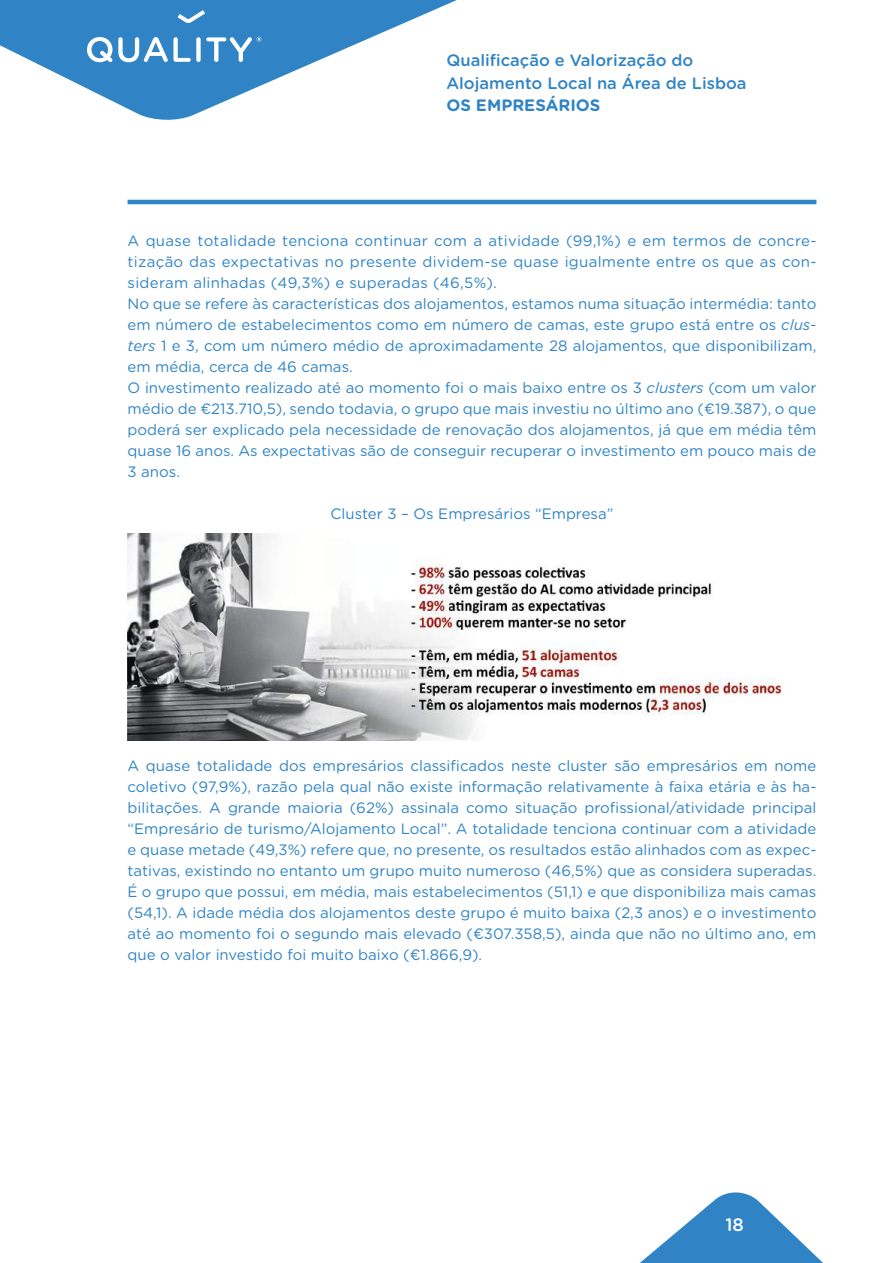
<style>
.page{position:relative;width:893px;height:1263px;background:#fff}
.page>*{position:absolute;margin:0;border:0;box-sizing:border-box;transform-origin:0 0}
.t1{font:500 18px "Gotham Rounded";color:#fff}
.t2{font:500 16.5px/22.5px "Gotham Rounded";color:#3084c5}
.t3{font:700 16.5px "Gotham Rounded";color:#3084c5}
.t4{font:15px/21px "Gotham Rounded";color:#3084c5}
.s1{font-style:italic}
</style>
<div class="page">
<svg style="left:640px;top:1192px;width:183px;height:71px"></svg>
<svg style="left:0;top:0;width:457px;height:120px;fill:#3084c5"></svg>
<svg style="left:178px;top:10px;width:27px;height:13px"></svg>
<svg style="left:87px;top:37px;width:25px;height:25px"></svg>
<svg style="left:118px;top:37px;width:73px;height:25px"></svg>
<div style="left:196px;top:37px;width:5px;height:25px;background:#fff;border-radius:2px"></div>
<svg style="left:206px;top:37px;width:56px;height:25px"></svg>
<hr style="left:128px;top:200px;width:688px;height:4px;background:#3084c5">
<img style="left:128px;top:534px;width:654px;height:206px">
<p class="t2" style="left:446px;top:48px;width:302px">Qualificação e Valorização do<br>Alojamento Local na Área de Lisboa</p>
<p class="t3" style="left:446px;top:93px;width:155px">OS EMPRESÁRIOS</p>
<p class="t4" style="left:128px;top:229px;width:690px">A quase totalidade tenciona continuar com a atividade (99,1%) e em termos de concre&shy;tização das expectativas no presente dividem-se quase igualmente entre os que as con&shy;sideram alinhadas (49,3%) e superadas (46,5%).<br>No que se refere às características dos alojamentos, estamos numa situação intermédia: tanto em número de estabelecimentos como em número de camas, este grupo está entre os <span class="s1">clus&shy;ters</span> 1 e 3, com um número médio de aproximadamente 28 alojamentos, que disponibilizam, em média, cerca de 46 camas.<br>O investimento realizado até ao momento foi o mais baixo entre os 3 <span class="s1">clusters</span> (com um valor médio de €213.710,5), sendo todavia, o grupo que mais investiu no último ano (€19.387), o que poderá ser explicado pela necessidade de renovação dos alojamentos, já que em média têm quase 16 anos. As expectativas são de conseguir recuperar o investimento em pouco mais de 3 anos.</p>
<p class="t4" style="left:331px;top:502px;width:284px">Cluster 3 – Os Empresários “Empresa”</p>
<p class="t4" style="left:128px;top:754px;width:690px;text-align:justify">A quase totalidade dos empresários classificados neste cluster são empresários em nome coletivo (97,9%), razão pela qual não existe informação relativamente à faixa etária e às ha&shy;bilitações. A grande maioria (62%) assinala como situação profissional/atividade principal “Empresário de turismo/Alojamento Local”. A totalidade tenciona continuar com a atividade e quase metade (49,3%) refere que, no presente, os resultados estão alinhados com as expec&shy;tativas, existindo no entanto um grupo muito numeroso (46,5%) que as considera superadas.<br>É o grupo que possui, em média, mais estabelecimentos (51,1) e que disponibiliza mais camas (54,1). A idade média dos alojamentos deste grupo é muito baixa (2,3 anos) e o investimento até ao momento foi o segundo mais elevado (€307.358,5), ainda que não no último ano, em que o valor investido foi muito baixo (€1.866,9).</p>
<p class="t1" style="left:725px;top:1211px;width:20px">18</p>
</div>
